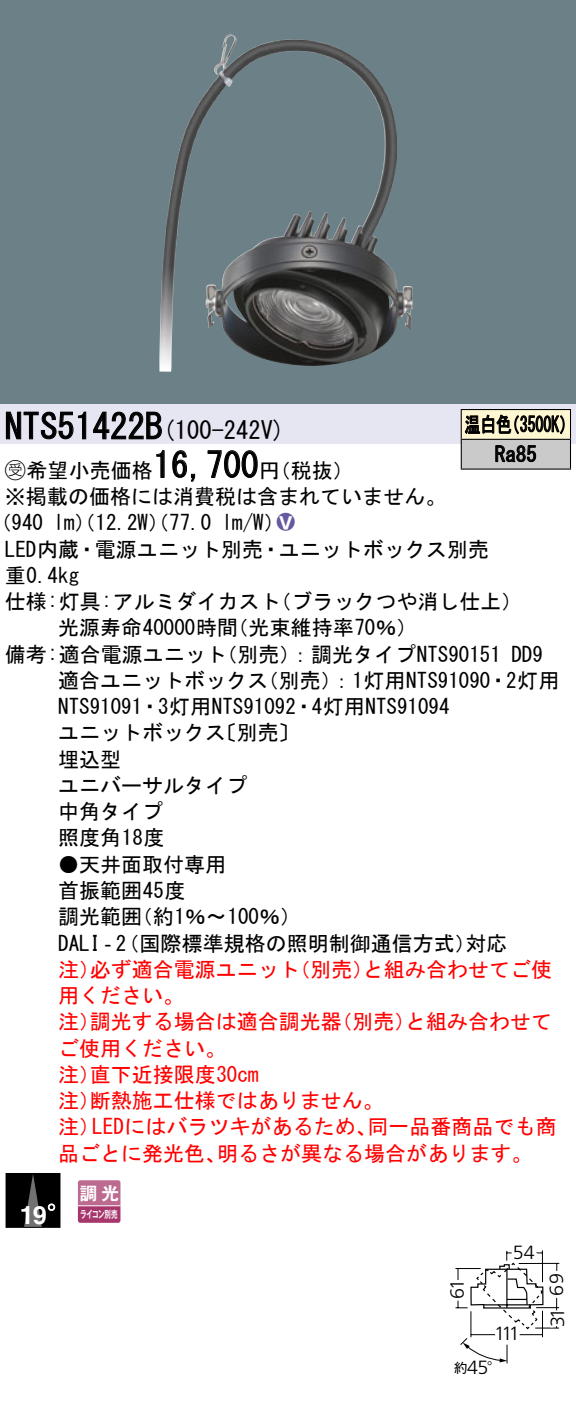
<style>
.page{position:relative;width:576px;height:1401px;background:#fff}
.page>*{position:absolute;margin:0;border:0;box-sizing:border-box;transform-origin:0 0}
.t1{font:35px "MS Gothic";color:#000}
.t2{font:700 25.2px "Helvetica LT Std";color:#fff}
.t3{font:24.5px "MS Gothic";color:#000}
.t4{font:21px/26.2px "MS Gothic";color:#000}
.t5{font:21px/26.2px "MS Gothic";color:#f00}
.t6{font:21px/29.8px "MS Gothic";color:#000;scale:.75 1}
.t7{font:21px "Ford Classification 1";color:#635aa0}
.t8{font:300 19.25px "Frutiger LT Std";letter-spacing:-.12em;color:#000}
.t9{font:17.5px "Gothic MB101 Pro De Bold 90 pv RKSJ H";color:#fff}
.t10{font:13.3px "Gothic MB101 Pro Regular 90 pv RKSJ H";color:#000}
.t11{font:10.15px "Gothic MB101 Pro De Bold 90 pv RKSJ H";letter-spacing:-.05em;color:#fff;scale:.65 1}
.s1{font-size:35px}
.s2{font-family:"Ford Classification 1"}
.s3{color:#fff}
.s4{font-family:"Gothic MB101 Pro Regular 90 pv RKSJ H";font-weight:400;font-size:15.75px}
</style>
<div class="page">
<div style="left:0;top:0;width:575px;height:404px;background:#6c8087"></div>
<img style="left:159px;top:36px;width:225px;height:336px">
<div style="left:0;top:404px;width:575px;height:40px;background:#e6e5f2"></div>
<svg style="left:6px;top:411px;width:81px;height:29px"></svg>
<svg style="left:93px;top:411px;width:69px;height:29px"></svg>
<svg style="left:156px;top:450px;width:9px;height:28px"></svg>
<svg style="left:172px;top:450px;width:24px;height:32px"></svg>
<svg style="left:207px;top:450px;width:51px;height:28px"></svg>
<div style="left:6px;top:1173px;width:54px;height:54px;background:#000"></div>
<svg style="left:24px;top:1175px;width:18px;height:50px"></svg>
<svg style="left:48px;top:1203px;width:7px;height:7px"></svg>
<svg style="left:78px;top:1180px;width:42px;height:42px;background:#b45883"></svg>
<hr style="left:78px;top:1205px;width:42px;height:1px;background:#fff">
<div style="left:461px;top:409px;width:109px;height:30px;background:#fff6d2"></div>
<div style="left:461px;top:439px;width:109px;height:30px;background:#cacaca"></div>
<hr style="left:460px;top:409px;width:110px;height:1px;background:#000">
<hr style="left:569px;top:410px;width:2px;height:29px;background:#000">
<hr style="left:460px;top:439px;width:110px;height:1px;background:#000">
<hr style="left:569px;top:440px;width:2px;height:28px;background:#000">
<hr style="left:460px;top:468px;width:110px;height:2px;background:#000">
<svg style="left:460px;top:410px;width:104px;height:58px"></svg>
<svg style="left:455px;top:1250px;width:105px;height:114px"></svg>
<h1 class="t1" style="left:5px;top:409px;width:142px">NTS51422</h1>
<p class="t3" style="left:145px;top:418px;width:141px">(<span class="s1">B</span> 100-242 (V</p>
<p class="t6" style="left:494px;top:409px;width:57px;text-indent:-30px">温白色<br>Ra85</p>
<p class="t6" style="left:504px;top:409px;width:96px">（3500 (K</p>
<h1 class="t1" style="left:153px;top:447px;width:106px">16,700</h1>
<p class="t4" style="left:5px;top:457px;width:442px"><span class="s2">B</span>希望小売価格<br>※掲載の価格には消費税は含まれていません。</p>
<p class="t7" style="left:277px;top:511px;width:19px">2<span class="s3">8</span></p>
<p class="t4" style="left:259px;top:457px;width:96px">（円税抜(</p>
<p class="t4" style="left:222px;top:509px;width:64px">l m (W/</p>
<p class="t4" style="left:-9px;top:509px;width:54px">（940</p>
<p class="t4" style="left:5px;top:536px;width:485px">LED内蔵・電源ユニット別売・ユニットボックス別売</p>
<p class="t4" style="left:5px;top:562px;width:76px">重0.4kg</p>
<p class="t4" style="left:270px;top:588px;width:254px">（ブラックつや消し仕上(</p>
<p class="t4" style="left:54px;top:509px;width:159px">lm）（12.2 ）（W 77.0</p>
<p class="t4" style="left:227px;top:588px;width:191px;text-indent:-222px">仕様:灯具:アルミダイカスト<br>（光束維持率70％(</p>
<p class="t4" style="left:58px;top:614px;width:181px">光源寿命40000時間</p>
<p class="t4" style="left:216px;top:641px;width:286px">（別売：）調光タイプNTS90151</p>
<p class="t4" style="left:5px;top:641px;width:223px">備考:適合電源ユニット</p>
<p class="t4" style="left:511px;top:641px;width:33px">DD9</p>
<p class="t4" style="left:58px;top:667px;width:211px">適合ユニットボックス</p>
<p class="t4" style="left:58px;top:693px;width:393px">NTS91091・3灯用NTS91092・4灯用NTS91094</p>
<p class="t4" style="left:216px;top:719px;width:85px">〔別売〔</p>
<p class="t4" style="left:258px;top:667px;width:85px">（別売）</p>
<p class="t4" style="left:331px;top:667px;width:229px">：1灯用NTS91090・2灯用</p>
<p class="t4" style="left:58px;top:719px;width:190px">ユニットボックス埋込型<br>ユニバーサルタイプ中角タイプ<br>照度角18度</p>
<p class="t4" style="left:58px;top:851px;width:169px">●天井面取付専用首振範囲45度</p>
<p class="t4" style="left:132px;top:903px;width:171px">（約1％〜100％(</p>
<p class="t4" style="left:58px;top:903px;width:85px">調光範囲</p>
<p class="t4" style="left:58px;top:929px;width:419px">DALI‐（2 国際標準規格の照明制御通信方式）</p>
<p class="t5" style="left:363px;top:956px;width:190px">と組み合わせてご使</p>
<p class="t4" style="left:465px;top:929px;width:43px">対応</p>
<p class="t5" style="left:90px;top:956px;width:211px">必ず適合電源ユニット</p>
<p class="t5" style="left:289px;top:956px;width:85px">（別売）</p>
<p class="t5" style="left:58px;top:956px;width:127px">注）<br>用ください。</p>
<p class="t5" style="left:90px;top:1008px;width:253px">調光する場合は適合調光器</p>
<p class="t5" style="left:331px;top:1008px;width:85px">（別売）</p>
<p class="t5" style="left:405px;top:1008px;width:148px">と組み合わせて</p>
<p class="t5" style="left:58px;top:1008px;width:43px">注）</p>
<p class="t5" style="left:58px;top:1034px;width:169px">ご使用ください。</p>
<p class="t5" style="left:90px;top:1061px;width:170px">直下近接限度30cm</p>
<p class="t5" style="left:90px;top:1061px;width:295px;text-indent:-32px">注）<br>断熱施工仕様ではありません。</p>
<p class="t5" style="left:58px;top:1087px;width:43px">注）</p>
<p class="t5" style="left:92px;top:1113px;width:286px">LEDにはバラツキがあるため、</p>
<p class="t5" style="left:367px;top:1113px;width:190px">同一品番商品でも商</p>
<p class="t5" style="left:58px;top:1113px;width:43px">注）</p>
<p class="t5" style="left:58px;top:1139px;width:169px">品ごとに発光色、</p>
<p class="t5" style="left:217px;top:1139px;width:317px">明るさが異なる場合があります。</p>
<p class="t2" style="left:20px;top:1199px;width:29px">19</p>
<p class="t9" style="left:80px;top:1178px;width:41px">調光</p>
<p class="t11" style="left:80px;top:1205px;width:59px">ライコン別売</p>
<p class="t8" style="left:512px;top:1241px;width:23px">54</p>
<p class="t8" style="left:446px;top:1298px;width:21px;rotate:-90deg">61</p>
<p class="t8" style="left:545px;top:1296px;width:25px;rotate:-90deg">69</p>
<p class="t8" style="left:494px;top:1322px;width:27px">111</p>
<p class="t8" style="left:467px;top:1356px;width:37px">45<span class="s4">°</span></p>
<p class="t10" style="left:454px;top:1356px;width:15px">約</p>
<p class="t8" style="left:546px;top:1327px;width:21px;rotate:-90deg">31</p>
</div>
